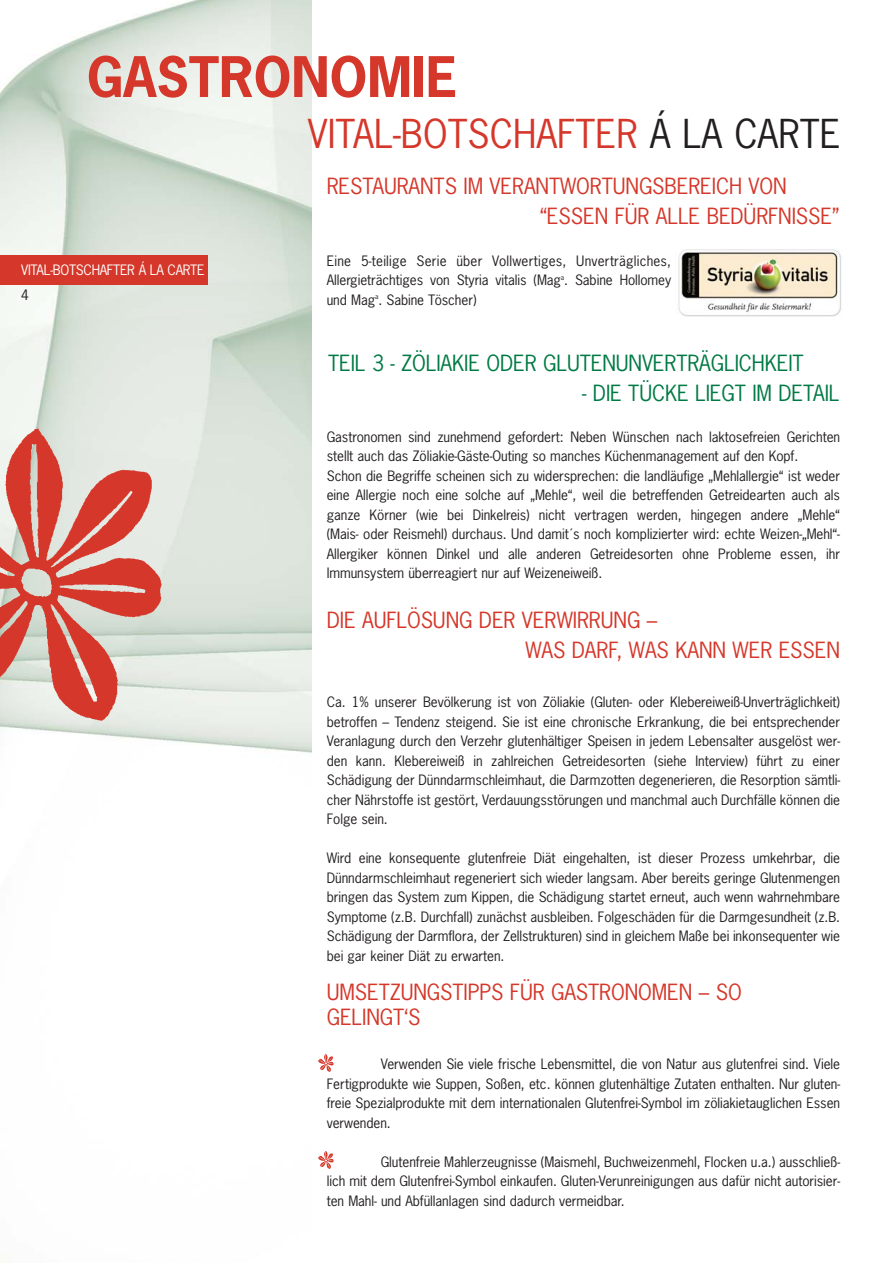
<style>
.page{position:relative;width:893px;height:1263px;background:#fff}
.page>*{position:absolute;margin:0;border:0;box-sizing:border-box;transform-origin:0 0}
.t1{font:700 52.5px "News Gothic Std";color:#d5372a}
.t2{font:37.5px "News Gothic Std";color:#d5372a}
.t3{font:21px/30px "News Gothic Std";letter-spacing:-.005em;color:#d5372a}
.t4{font:21px "News Gothic Std";letter-spacing:-.005em;color:#007a44}
.t5{font:13.5px/19.5px "News Gothic Std";letter-spacing:-.005em;color:#231f20;text-align:justify}
.t6{font:13.5px/25.3px "News Gothic Std";letter-spacing:-.025em;color:#fff}
.s1{color:#231f20}
</style>
<div class="page">
<img style="left:0;top:0;width:311px;height:753px">
<div style="left:0;top:255px;width:208px;height:30px;background:#d5372a"></div>
<img style="left:0;top:414px;width:184px;height:325px">
<img style="left:678px;top:249px;width:163px;height:68px">
<img style="left:318px;top:1054px;width:16px;height:18px">
<img style="left:318px;top:1151px;width:16px;height:18px">
<p class="t1" style="left:87px;top:53px;width:372px">GASTRONOMIE</p>
<p class="t2" style="left:308px;top:117px;width:534px">VITAL-BOTSCHAFTER <span class="s1">Á LA CARTE</span></p>
<p class="t3" style="left:540px;top:172px;width:301px;text-indent:-213px">RESTAURANTS IM VERANTWORTUNGSBEREICH VON “ESSEN FÜR ALLE BEDÜRFNISSE”</p>
<p class="t6" style="left:21px;top:258px;width:185px">VITAL-BOTSCHAFTER Á LA CARTE<br><span class="s1">4</span></p>
<p class="t5" style="left:327px;top:252px;width:346px">Eine 5-teilige Serie über Vollwertiges, Unverträgliches, Allergieträchtiges von Styria vitalis (Mag<sup>a</sup>. Sabine Hollomey und Mag<sup>a</sup>. Sabine Töscher)</p>
<p class="t4" style="left:328px;top:353px;width:477px">TEIL 3 - ZÖLIAKIE ODER GLUTENUNVERTRÄGLICHKEIT</p>
<p class="t4" style="left:582px;top:383px;width:259px">- DIE TÜCKE LIEGT IM DETAIL</p>
<p class="t5" style="left:327px;top:428px;width:515px;text-align:left">Gastronomen sind zunehmend gefordert: Neben Wünschen nach laktosefreien Gerichten stellt auch das Zöliakie-Gäste-Outing so manches Küchenmanagement auf den Kopf.<br>Schon die Begriffe scheinen sich zu widersprechen: die landläufige „Mehlallergie“ ist weder eine Allergie noch eine solche auf „Mehle“, weil die betreffenden Getreidearten auch als ganze Körner (wie bei Dinkelreis) nicht vertragen werden, hingegen andere „Mehle“ (Mais- oder Reismehl) durchaus. Und damit´s noch komplizierter wird: echte Weizen-„Mehl“- Allergiker können Dinkel und alle anderen Getreidesorten ohne Probleme essen, ihr Immunsystem überreagiert nur auf Weizeneiweiß.</p>
<p class="t3" style="left:525px;top:606px;width:316px;text-indent:-199px">DIE AUFLÖSUNG DER VERWIRRUNG –<br>WAS DARF, WAS KANN WER ESSEN</p>
<p class="t5" style="left:327px;top:693px;width:515px">Ca. 1% unserer Bevölkerung ist von Zöliakie (Gluten- oder Klebereiweiß-Unverträglichkeit) betroffen – Tendenz steigend. Sie ist eine chronische Erkrankung, die bei entsprechender Veranlagung durch den Verzehr glutenhältiger Speisen in jedem Lebensalter ausgelöst wer&shy;den kann. Klebereiweiß in zahlreichen Getreidesorten (siehe Interview) führt zu einer Schädigung der Dünndarmschleimhaut, die Darmzotten degenerieren, die Resorption sämtli&shy;cher Nährstoffe ist gestört, Verdauungsstörungen und manchmal auch Durchfälle können die Folge sein.</p>
<p class="t5" style="left:327px;top:849px;width:515px">Wird eine konsequente glutenfreie Diät eingehalten, ist dieser Prozess umkehrbar, die Dünndarmschleimhaut regeneriert sich wieder langsam. Aber bereits geringe Glutenmengen bringen das System zum Kippen, die Schädigung startet erneut, auch wenn wahrnehmbare Symptome (z.B. Durchfall) zunächst ausbleiben. Folgeschäden für die Darmgesundheit (z.B.<br>Schädigung der Darmflora, der Zellstrukturen) sind in gleichem Maße bei inkonsequenter wie bei gar keiner Diät zu erwarten.</p>
<p class="t3" style="left:327px;top:981px;width:416px;line-height:25.2px">UMSETZUNGSTIPPS FÜR GASTRONOMEN – SO<br>GELINGT‘S</p>
<p class="t5" style="left:327px;top:1056px;width:515px;text-indent:54px">Verwenden Sie viele frische Lebensmittel, die von Natur aus glutenfrei sind. Viele Fertigprodukte wie Suppen, Soßen, etc. können glutenhältige Zutaten enthalten. Nur gluten&shy;freie Spezialprodukte mit dem internationalen Glutenfrei-Symbol im zöliakietauglichen Essen verwenden.</p>
<p class="t5" style="left:327px;top:1153px;width:515px;text-indent:54px">Glutenfreie Mahlerzeugnisse (Maismehl, Buchweizenmehl, Flocken u.a.) ausschließ&shy;lich mit dem Glutenfrei-Symbol einkaufen. Gluten-Verunreinigungen aus dafür nicht autorisier&shy;ten Mahl- und Abfüllanlagen sind dadurch vermeidbar.</p>
</div>
